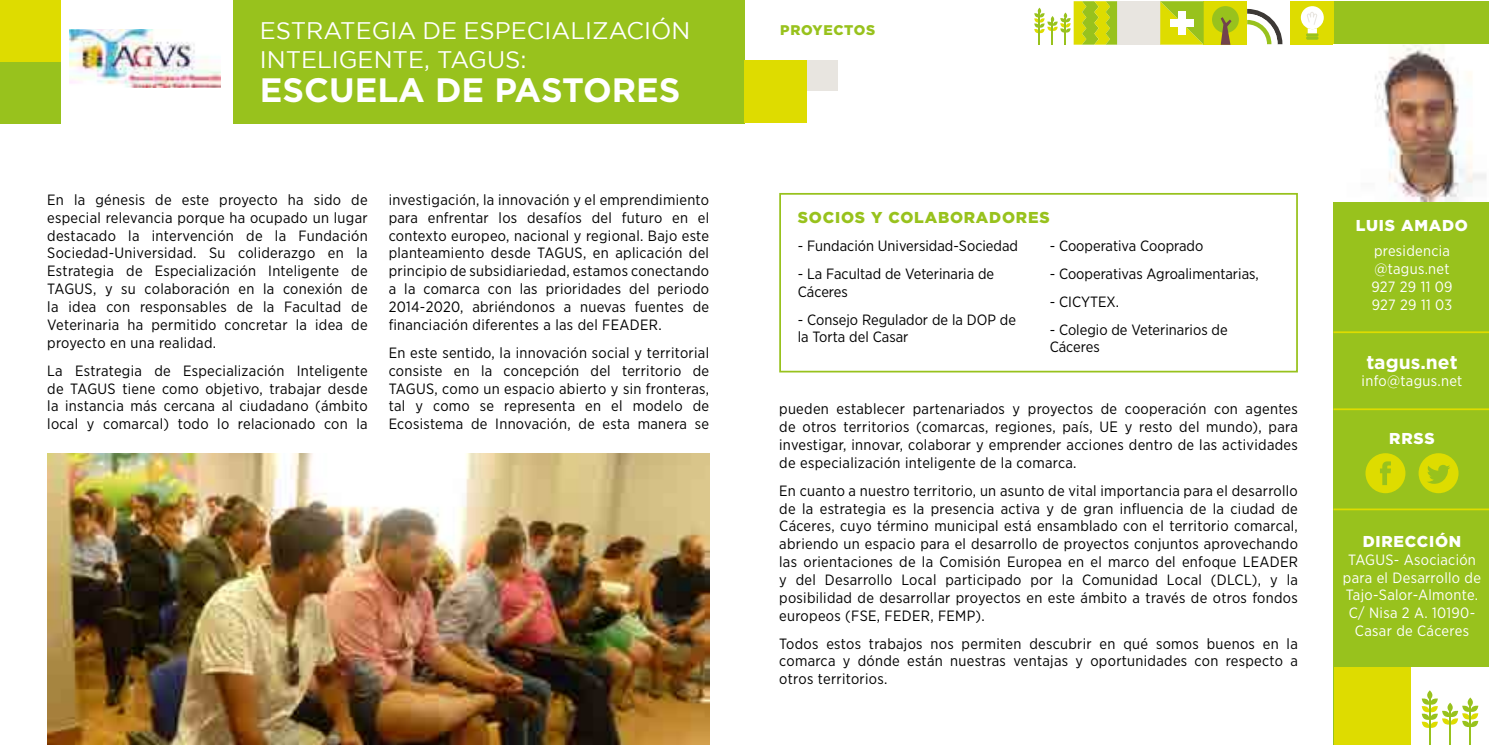
<style>
.page{position:relative;width:1489px;height:745px;background:#fff}
.page>*{position:absolute;margin:0;border:0;box-sizing:border-box;transform-origin:0 0}
.t1{font:700 33.77px "Gotham";color:#fff}
.t2{font:23.8px/28.7px "Gotham";color:#fff}
.t3{font:700 19.25px "Gotham";color:#fff}
.t4{font:900 15.75px "Gotham";letter-spacing:.05em;color:#fff}
.t5{font:900 15.75px "Gotham";letter-spacing:.05em;color:#98c21d}
.t6{font:14.88px/17.8px "Gotham Narrow";letter-spacing:.02em;color:#000;text-align:justify}
.t7{font:14.88px/17.8px "Gotham Narrow";color:#000}
.t8{font:14.88px/17.8px "Gotham Narrow";letter-spacing:.02em;color:#fff}
.t9{font:900 14px "Gotham";letter-spacing:.05em;color:#98c21d}
</style>
<div class="page">
<div style="left:1333px;top:200px;width:155px;height:544px;background:#98c21d"></div>
<div style="left:233px;top:0;width:511px;height:123px;background:#98c21d"></div>
<div style="left:744px;top:60px;width:63px;height:63px;background:#dedc00"></div>
<div style="left:0;top:62px;width:61px;height:61px;background:#98c21d"></div>
<div style="left:0;top:0;width:61px;height:62px;background:#dedc00"></div>
<div style="left:806px;top:60px;width:31px;height:31px;background:#e8e5e0"></div>
<div style="left:1333px;top:1px;width:155px;height:44px;background:#98c21d"></div>
<div style="left:1117px;top:1px;width:43px;height:44px;background:#e8e5e0"></div>
<div style="left:1203px;top:1px;width:43px;height:44px;background:#dedc00"></div>
<svg style="left:1160px;top:1px;width:43px;height:44px"></svg>
<div style="left:1178px;top:11px;width:7px;height:24px;background:#fff"></div>
<div style="left:1170px;top:19px;width:23px;height:7px;background:#fff"></div>
<div style="left:1211px;top:6px;width:27px;height:27px;background:#98c21d;border-radius:50%"></div>
<svg style="left:1220px;top:17px;width:11px;height:28px"></svg>
<svg style="left:1246px;top:9px;width:36px;height:35px"></svg>
<svg style="left:1034px;top:1px;width:82px;height:44px"></svg>
<div style="left:1290px;top:1px;width:43px;height:44px;background:#dedc00"></div>
<svg style="left:1300px;top:6px;width:23px;height:34px"></svg>
<img style="left:47px;top:453px;width:662px;height:291px">
<div style="left:779px;top:193px;width:518px;height:179px;border:2px solid #98c21d"></div>
<svg style="left:1365px;top:453px;width:40px;height:40px"></svg>
<svg style="left:1418px;top:453px;width:40px;height:40px"></svg>
<img style="left:69px;top:29px;width:152px;height:59px">
<img style="left:1333px;top:45px;width:155px;height:156px">
<hr style="left:1333px;top:331px;width:155px;height:2px;background:#dedc00">
<hr style="left:1333px;top:408px;width:155px;height:2px;background:#dedc00">
<hr style="left:1333px;top:508px;width:155px;height:2px;background:#dedc00">
<div style="left:1333px;top:667px;width:78px;height:77px;background:#dedc00"></div>
<div style="left:1411px;top:667px;width:77px;height:77px;background:#fff"></div>
<svg style="left:1426px;top:690px;width:6px;height:9px"></svg>
<svg style="left:1421px;top:697px;width:57px;height:31px"></svg>
<hr style="left:1428px;top:697px;width:2px;height:47px;background:#98c21d">
<hr style="left:1448px;top:708px;width:2px;height:36px;background:#98c21d">
<hr style="left:1469px;top:705px;width:1px;height:39px;background:#98c21d">
<h2 class="t2" style="left:260px;top:16px;width:432px">ESTRATEGIA DE ESPECIALIZACIÓN<br>INTELIGENTE, TAGUS:</h2>
<h1 class="t1" style="left:260px;top:70px;width:422px">ESCUELA DE PASTORES</h1>
<p class="t9" style="left:780px;top:20px;width:96px">PROYECTOS</p>
<p class="t6" style="left:47px;top:190px;width:322px">En la génesis de este proyecto ha sido de especial relevancia porque ha ocupado un lugar destacado la intervención de la Fundación Sociedad-Universidad. Su coliderazgo en la Estrategia de Especialización Inteligente de TAGUS, y su colaboración en la conexión de la idea con responsables de la Facultad de Veterinaria ha permitido concretar la idea de proyecto en una realidad.</p>
<p class="t6" style="left:47px;top:361px;width:322px">La Estrategia de Especialización Inteligente de TAGUS tiene como objetivo, trabajar desde la instancia más cercana al ciudadano (ámbito local y comarcal) todo lo relacionado con la</p>
<p class="t6" style="left:388px;top:190px;width:322px">investigación, la innovación y el emprendimiento para enfrentar los desafíos del futuro en el contexto europeo, nacional y regional. Bajo este planteamiento desde TAGUS, en aplicación del principio de subsidiariedad, estamos conectando a la comarca con las prioridades del periodo 2014-2020, abriéndonos a nuevas fuentes de financiación diferentes a las del FEADER.</p>
<p class="t6" style="left:388px;top:343px;width:322px">En este sentido, la innovación social y territorial consiste en la concepción del territorio de TAGUS, como un espacio abierto y sin fronteras, tal y como se representa en el modelo de Ecosistema de Innovación, de esta manera se</p>
<p class="t3" style="left:1366px;top:350px;width:93px">tagus.net</p>
<p class="t5" style="left:797px;top:207px;width:253px">SOCIOS Y COLABORADORES</p>
<p class="t4" style="left:1355px;top:214px;width:114px">LUIS AMADO</p>
<p class="t7" style="left:797px;top:236px;width:222px">- Fundación Universidad-Sociedad</p>
<p class="t7" style="left:797px;top:264px;width:198px">- La Facultad de Veterinaria de<br>Cáceres</p>
<p class="t7" style="left:797px;top:310px;width:219px">- Consejo Regulador de la DOP de la Torta del Casar</p>
<p class="t7" style="left:1049px;top:236px;width:155px">- Cooperativa Cooprado</p>
<p class="t7" style="left:1049px;top:264px;width:211px">- Cooperativas Agroalimentarias,</p>
<p class="t7" style="left:1049px;top:292px;width:71px">- CICYTEX.</p>
<p class="t7" style="left:1049px;top:320px;width:179px">- Colegio de Veterinarios de<br>Cáceres</p>
<p class="t8" style="left:1371px;top:242px;width:83px">presidencia @tagus.net<br>927 29 11 09<br>927 29 11 03</p>
<p class="t8" style="left:1361px;top:371px;width:102px">info@tagus.net</p>
<p class="t6" style="left:779px;top:399px;width:520px">pueden establecer partenariados y proyectos de cooperación con agentes de otros territorios (comarcas, regiones, país, UE y resto del mundo), para investigar, innovar, colaborar y emprender acciones dentro de las actividades de especialización inteligente de la comarca.</p>
<p class="t6" style="left:779px;top:481px;width:520px">En cuanto a nuestro territorio, un asunto de vital importancia para el desarrollo de la estrategia es la presencia activa y de gran influencia de la ciudad de Cáceres, cuyo término municipal está ensamblado con el territorio comarcal, abriendo un espacio para el desarrollo de proyectos conjuntos aprovechando las orientaciones de la Comisión Europea en el marco del enfoque LEADER y del Desarrollo Local participado por la Comunidad Local (DLCL), y la posibilidad de desarrollar proyectos en este ámbito a través de otros fondos europeos (FSE, FEDER, FEMP).</p>
<p class="t6" style="left:779px;top:633px;width:520px">Todos estos trabajos nos permiten descubrir en qué somos buenos en la comarca y dónde están nuestras ventajas y oportunidades con respecto a otros territorios.</p>
<p class="t4" style="left:1389px;top:427px;width:47px">RRSS</p>
<p class="t4" style="left:1362px;top:530px;width:100px">DIRECCIÓN</p>
<p class="t8" style="left:1342px;top:550px;width:139px;text-align:center">TAGUS- Asociación para el Desarrollo de<br>Tajo-Salor-Almonte.<br>C/ Nisa 2 A. 10190-<br>Casar de Cáceres</p>
</div>
